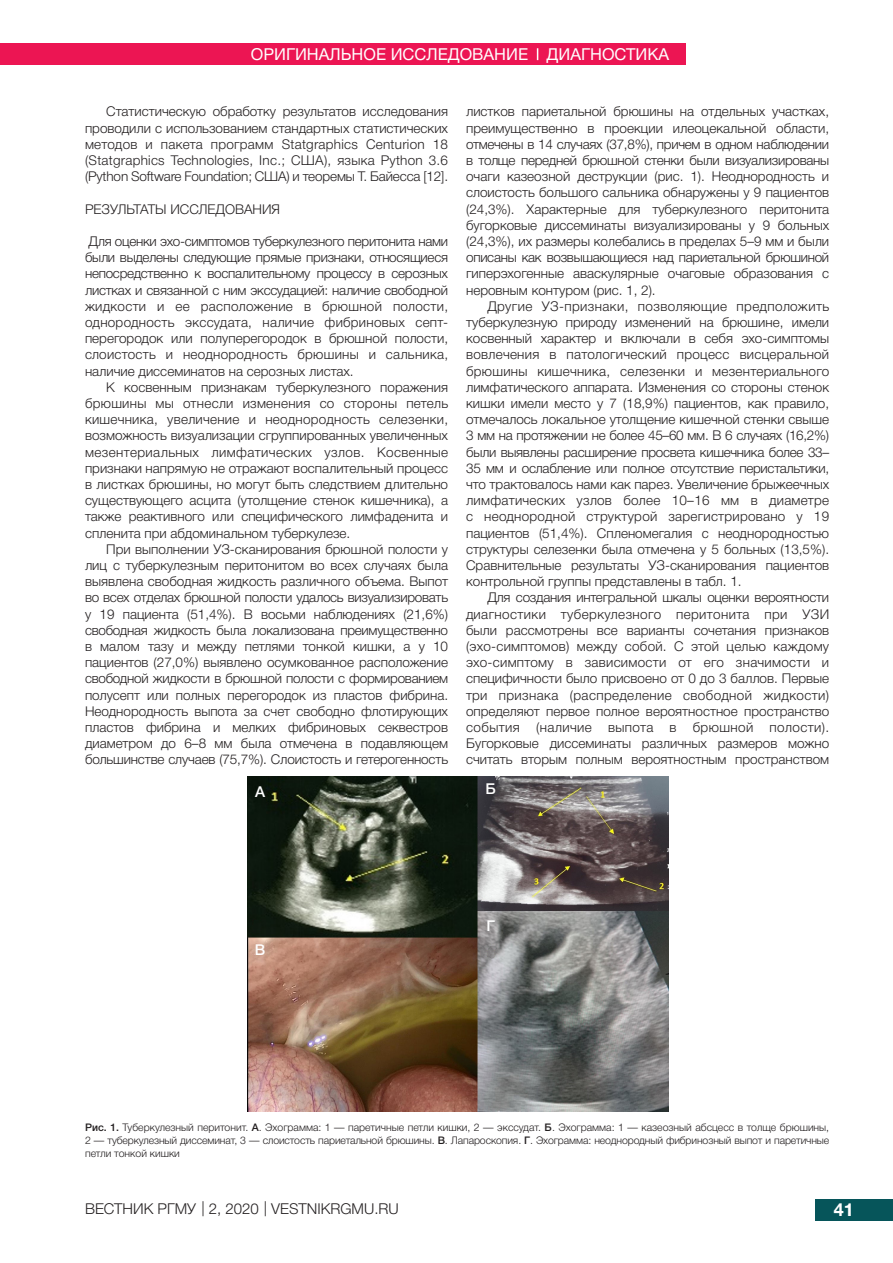
<style>
.page{position:relative;width:893px;height:1263px;background:#fff}
.page>*{position:absolute;margin:0;border:0;box-sizing:border-box;transform-origin:0 0}
.t1{font:700 18px "Helvetica Neue Cyr";color:#fff}
.t2{font:16.5px "Helvetica Neue Cyr";color:#fff}
.t3{font:300 15px "Helvetica Neue Cyr";color:#231f20}
.t4{font:500 15px "Helvetica Neue Cyr";color:#fff}
.t5{font:300 13.5px/16.2px "Helvetica Neue Cyr";color:#231f20;text-align:justify}
.t6{font:300 10.5px/12.6px "Helvetica Neue Cyr";letter-spacing:-.01em;color:#231f20}
.s1{font-weight:500}
</style>
<div class="page">
<div style="left:0;top:44px;width:685px;height:21px;background:#ec1553"></div>
<div style="left:815px;top:1199px;width:78px;height:21px;background:#06555a"></div>
<svg style="left:537px;top:48px;width:1px;height:12px"></svg>
<img style="left:248px;top:777px;width:420px;height:334px">
<p class="t2" style="left:251px;top:45px;width:420px">ОРИГИНАЛЬНОЕ ИССЛЕДОВАНИЕ ДИАГНОСТИКА</p>
<p class="t5" style="left:85px;top:104px;width:365px;text-indent:21px">Статистическую обработку результатов исследования проводили с использованием стандартных статистических методов и пакета программ Statgraphics Centurion 18 (Statgraphics Technologies, Inc.; США), языка Python 3.6 (Python Software Foundation; США) и теоремы Т. Байесса [12].</p>
<p class="t5" style="left:85px;top:201px;width:197px">РЕЗУЛЬТАТЫ ИССЛЕДОВАНИЯ</p>
<p class="t5" style="left:85px;top:233px;width:365px">Для оценки эхо-симптомов туберкулезного перитонита нами были выделены следующие прямые признаки, относящиеся непосредственно к воспалительному процессу в серозных листках и связанной с ним экссудацией: наличие свободной жидкости и ее расположение в брюшной полости, однородность экссудата, наличие фибриновых септ&shy;перегородок или полуперегородок в брюшной полости, слоистость и неоднородность брюшины и сальника, наличие диссеминатов на серозных листах.</p>
<p class="t5" style="left:85px;top:379px;width:365px;text-indent:21px">К косвенным признакам туберкулезного поражения брюшины мы отнесли изменения со стороны петель кишечника, увеличение и неоднородность селезенки, возможность визуализации сгруппированных увеличенных мезентериальных лимфатических узлов. Косвенные признаки напрямую не отражают воспалительный процесс в листках брюшины, но могут быть следствием длительно существующего асцита (утолщение стенок кишечника), а также реактивного или специфического лимфаденита и спленита при абдоминальном туберкулезе.</p>
<p class="t5" style="left:85px;top:541px;width:365px;text-indent:21px">При выполнении УЗ-сканирования брюшной полости у лиц с туберкулезным перитонитом во всех случаях была выявлена свободная жидкость различного объема. Выпот во всех отделах брюшной полости удалось визуализировать у 19 пациента (51,4%). В восьми наблюдениях (21,6%) свободная жидкость была локализована преимущественно в малом тазу и между петлями тонкой кишки, а у 10 пациентов (27,0%) выявлено осумкованное расположение свободной жидкости в брюшной полости с формированием полусепт или полных перегородок из пластов фибрина.<br>Неоднородность выпота за счет свободно флотирующих пластов фибрина и мелких фибриновых секвестров диаметром до 6–8 мм была отмечена в подавляющем большинстве случаев (75,7%). Слоистость и гетерогенность</p>
<p class="t4" style="left:255px;top:784px;width:12px">А</p>
<p class="t5" style="left:466px;top:104px;width:365px">листков париетальной брюшины на отдельных участках, преимущественно в проекции илеоцекальной области, отмечены в 14 случаях (37,8%), причем в одном наблюдении в толще передней брюшной стенки были визуализированы очаги казеозной деструкции (рис. 1). Неоднородность и слоистость большого сальника обнаружены у 9 пациентов (24,3%). Характерные для туберкулезного перитонита бугорковые диссеминаты визуализированы у 9 больных (24,3%), их размеры колебались в пределах 5–9 мм и были описаны как возвышающиеся над париетальной брюшиной гиперэхогенные аваскулярные очаговые образования с неровным контуром (рис. 1, 2).</p>
<p class="t5" style="left:466px;top:298px;width:365px;text-indent:21px">Другие УЗ-признаки, позволяющие предположить туберкулезную природу изменений на брюшине, имели косвенный характер и включали в себя эхо-симптомы вовлечения в патологический процесс висцеральной брюшины кишечника, селезенки и мезентериального лимфатического аппарата. Изменения со стороны стенок кишки имели место у 7 (18,9%) пациентов, как правило, отмечалось локальное утолщение кишечной стенки свыше 3 мм на протяжении не более 45–60 мм. В 6 случаях (16,2%) были выявлены расширение просвета кишечника более 33– 35 мм и ослабление или полное отсутствие перистальтики, что трактовалось нами как парез. Увеличение брыжеечных лимфатических узлов более 10–16 мм в диаметре с неоднородной структурой зарегистрировано у 19 пациентов (51,4%). Спленомегалия с неоднородностью структуры селезенки была отмечена у 5 больных (13,5%).<br>Сравнительные результаты УЗ-сканирования пациентов контрольной группы представлены в табл. 1.</p>
<p class="t5" style="left:466px;top:590px;width:365px;text-indent:21px">Для создания интегральной шкалы оценки вероятности диагностики туберкулезного перитонита при УЗИ были рассмотрены все варианты сочетания признаков (эхо-симптомов) между собой. С этой целью каждому эхо-симптому в зависимости от его значимости и специфичности было присвоено от 0 до 3 баллов. Первые три признака (распределение свободной жидкости) определяют первое полное вероятностное пространство события (наличие выпота в брюшной полости).<br>Бугорковые диссеминаты различных размеров можно считать вторым полным вероятностным пространством</p>
<p class="t4" style="left:485px;top:780px;width:12px">Б</p>
<p class="t4" style="left:255px;top:941px;width:12px">В</p>
<p class="t4" style="left:486px;top:918px;width:10px">Г</p>
<p class="t6" style="left:85px;top:1121px;width:746px"><span class="s1">Рис. 1.</span> Туберкулезный перитонит. <span class="s1">А</span>. Эхограмма: 1 — паретичные петли кишки, 2 — экссудат. <span class="s1">Б</span>. Эхограмма: 1 — казеозный абсцесс в толще брюшины,</p>
<p class="t6" style="left:85px;top:1134px;width:746px">2 — туберкулезный диссеминат, 3 — слоистость париетальной брюшины. <span class="s1">В</span>. Лапароскопия. <span class="s1">Г</span>. Эхограмма: неоднородный фибринозный выпот и паретичные петли тонкой кишки</p>
<p class="t3" style="left:202px;top:1199px;width:5px">|</p>
<p class="t3" style="left:264px;top:1199px;width:5px">|</p>
<h1 class="t1" style="left:834px;top:1200px;width:22px">41</h1>
<p class="t3" style="left:85px;top:1200px;width:315px">ВЕСТНИК РГМУ 2, 2020 VESTNIKRGMU.RU</p>
</div>
